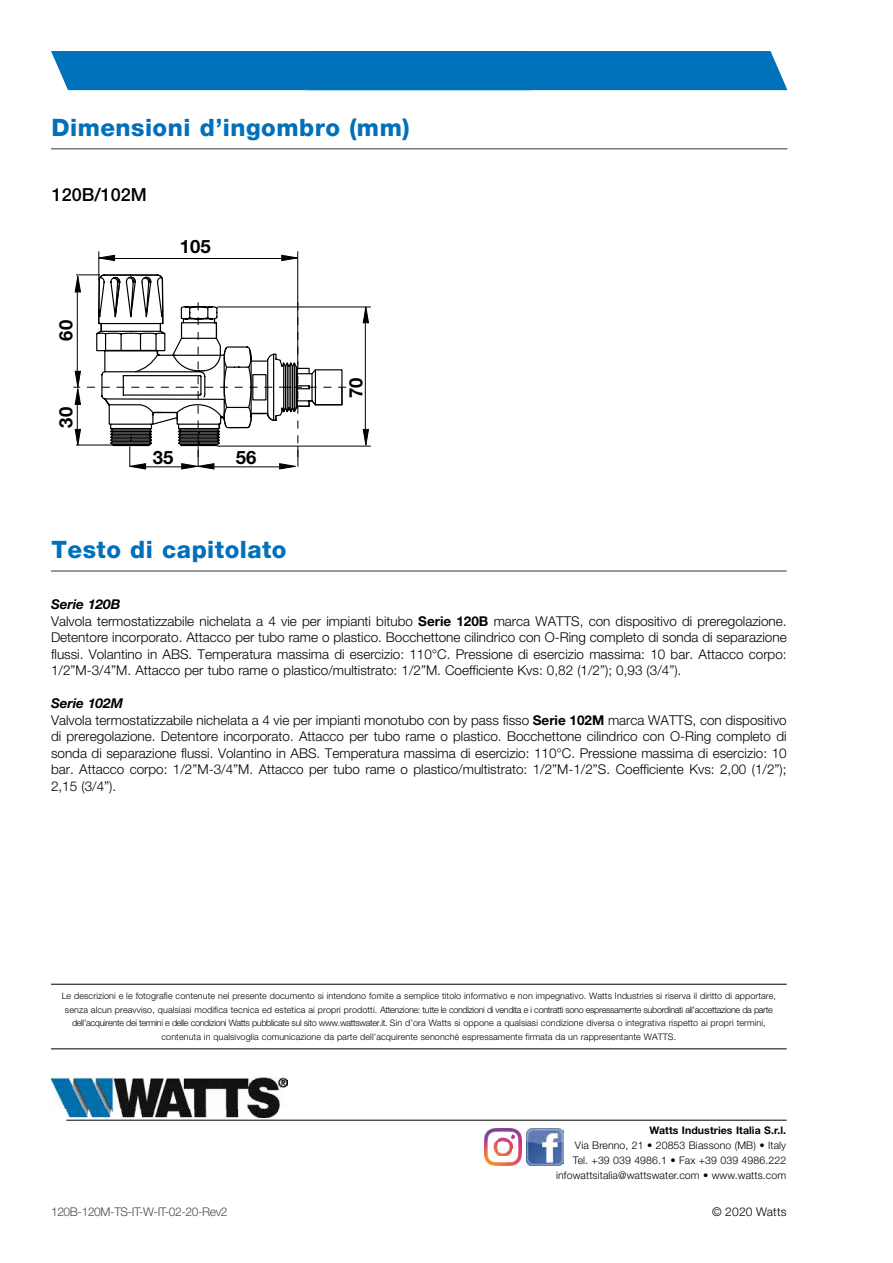
<style>
.page{position:relative;width:893px;height:1263px;background:#fff}
.page>*{position:absolute;margin:0;border:0;box-sizing:border-box;transform-origin:0 0}
.t1{font:800 24px "Helvetica Neue LT Std";letter-spacing:.02em;color:#0070ba}
.t2{font:700 18.45px "Helvetica Neue LT Std";color:#000}
.t3{font:500 18px "Helvetica Neue LT Std";color:#000}
.t4{font:300 13.5px/16.5px "Helvetica Neue LT Std";color:#000}
.t5{font:300 12px "Helvetica Neue LT Std";letter-spacing:-.03em;color:#4a4a49}
.t6{font:300 12px "Helvetica Neue LT Std";letter-spacing:.02em;color:#000}
.t7{font:300 10.5px/15px "Helvetica Neue LT Std";letter-spacing:.01em;color:#000;text-align:right}
.t8{font:700 10.5px "Helvetica Neue LT Std";letter-spacing:.01em;color:#000}
.t9{font:300 9px/13.5px "Helvetica Neue LT Std";letter-spacing:.01em;color:#000;text-align:center}
.s1{font-weight:700;font-style:italic}
.s2{font-weight:700}
</style>
<div class="page">
<hr style="left:66px;top:1120px;width:721px;height:1px;background:#000">
<img style="left:52px;top:1077px;width:236px;height:40px">
<hr style="left:51px;top:984px;width:736px;height:1px;background:#000">
<hr style="left:51px;top:1048px;width:736px;height:1px;background:#000">
<img style="left:527px;top:1128px;width:37px;height:37px">
<img style="left:485px;top:1128px;width:28px;height:28px">
<img style="left:513px;top:1128px;width:9px;height:37px">
<img style="left:485px;top:1156px;width:21px;height:9px">
<svg style="left:506px;top:1161px;width:7px;height:4px"></svg>
<div style="left:51px;top:51px;width:736px;height:39px;background:#0072bb"></div>
<hr style="left:51px;top:570px;width:736px;height:2px;background:#797979">
<hr style="left:217px;top:307px;width:154px;height:1px;background:#000">
<hr style="left:365px;top:323px;width:1px;height:106px;background:#000">
<hr style="left:217px;top:446px;width:154px;height:1px;background:#000">
<svg style="left:362px;top:306px;width:7px;height:18px"></svg>
<svg style="left:362px;top:428px;width:7px;height:19px"></svg>
<svg style="left:74px;top:251px;width:272px;height:219px"></svg>
<hr style="left:51px;top:148px;width:736px;height:2px;background:#797979">
<h1 class="t1" style="left:52px;top:113px;width:359px">Dimensioni d’ingombro (mm)</h1>
<h3 class="t3" style="left:52px;top:184px;width:97px">120B/102M</h3>
<h2 class="t2" style="left:54px;top:341px;width:22px;rotate:-90deg">60</h2>
<h2 class="t2" style="left:54px;top:427px;width:22px;rotate:-90deg">30</h2>
<h2 class="t2" style="left:180px;top:235px;width:32px">105</h2>
<h2 class="t2" style="left:153px;top:446px;width:22px">35</h2>
<h2 class="t2" style="left:236px;top:446px;width:22px">56</h2>
<h1 class="t1" style="left:52px;top:536px;width:237px">Testo di capitolato</h1>
<h2 class="t2" style="left:344px;top:398px;width:22px;rotate:-90deg">70</h2>
<p class="t4" style="left:51px;top:596px;width:737px"><span class="s1">Serie 120B<br></span>Valvola termostatizzabile nichelata a 4 vie per impianti bitubo <span class="s2">Serie 120B</span> marca WATTS, con dispositivo di preregolazione.<br>Detentore incorporato. Attacco per tubo rame o plastico. Bocchettone cilindrico con O-Ring completo di sonda di separazione flussi. Volantino in ABS. Temperatura massima di esercizio: 110°C. Pressione di esercizio massima: 10 bar. Attacco corpo:<br>1/2”M-3/4”M. Attacco per tubo rame o plastico/multistrato: 1/2”M. Coefficiente Kvs: 0,82 (1/2”); 0,93 (3/4”).</p>
<p class="t4" style="left:51px;top:695px;width:737px"><span class="s1">Serie 102M<br></span>Valvola termostatizzabile nichelata a 4 vie per impianti monotubo con by pass fisso <span class="s2">Serie 102M</span> marca WATTS, con dispositivo di preregolazione. Detentore incorporato. Attacco per tubo rame o plastico. Bocchettone cilindrico con O-Ring completo di sonda di separazione flussi. Volantino in ABS. Temperatura massima di esercizio: 110°C. Pressione massima di esercizio: 10 bar. Attacco corpo: 1/2”M-3/4”M. Attacco per tubo rame o plastico/multistrato: 1/2”M-1/2”S. Coefficiente Kvs: 2,00 (1/2”); 2,15 (3/4”).</p>
<p class="t9" style="left:62px;top:989px;width:716px">Le descrizioni e le fotografie contenute nel presente documento si intendono fornite a semplice titolo informativo e non impegnativo. Watts Industries si riserva il diritto di apportare, senza alcun preavviso, qualsiasi modifica tecnica ed estetica ai propri prodotti. Attenzione: tutte le condizioni di vendita e i contratti sono espressamente subordinati all’accettazione da parte dell’acquirente dei termini e delle condizioni Watts pubblicate sul sito www.wattswater.it. Sin d’ora Watts si oppone a qualsiasi condizione diversa o integrativa rispetto ai propri termini, contenuta in qualsivoglia comunicazione da parte dell’acquirente senonché espressamente firmata da un rappresentante WATTS.</p>
<p class="t5" style="left:51px;top:1204px;width:178px">120B-120M-TS-IT-W-IT-02-20-Rev2</p>
<p class="t8" style="left:649px;top:1124px;width:138px">Watts Industries Italia S.r.l.</p>
<p class="t7" style="left:556px;top:1137px;width:231px">Via Brenno, 21 • 20853 Biassono (MB) • Italy<br>Tel. +39 039 4986.1 • Fax +39 039 4986.222 infowattsitalia@wattswater.com • www.watts.com</p>
<p class="t6" style="left:712px;top:1204px;width:76px">© 2020 Watts</p>
</div>
